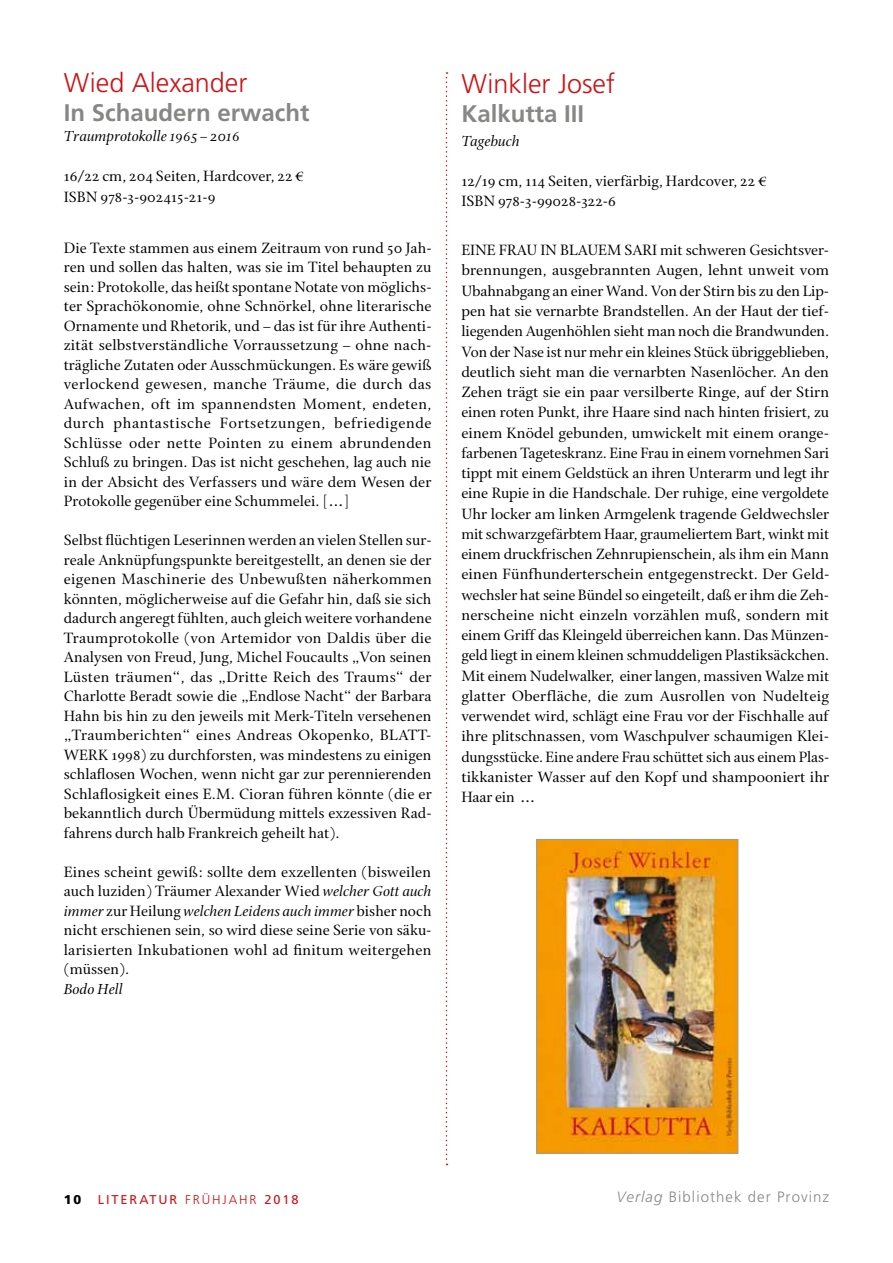
<style>
.page{position:relative;width:893px;height:1263px;background:#fff}
.page>*{position:absolute;margin:0;border:0;box-sizing:border-box;transform-origin:0 0}
.t1{font:300 27px "Frutiger";color:#cd1316}
.t2{font:700 24px "Frutiger";color:#878786}
.t3{font:15.75px/19.5px "Cycles Eleven";letter-spacing:-.005em;color:#000}
.t4{font:italic 15.75px "Cycles Eleven";color:#000}
.t5{font:300 15px "Frutiger";letter-spacing:.07em;color:#878786}
.t6{font:12.75px "Frutiger";letter-spacing:.15em;color:#cd1316}
.t7{font:900 12.75px "Frutiger";color:#000}
.s1{font-style:italic}
.s2{font-weight:300}
</style>
<div class="page">
<svg style="left:446px;top:72px;width:1px;height:1093px"></svg>
<img style="left:539px;top:841px;width:197px;height:310px">
<h1 class="t1" style="left:64px;top:68px;width:185px">Wied Alexander</h1>
<h2 class="t2" style="left:64px;top:98px;width:247px">In Schaudern erwacht</h2>
<p class="t4" style="left:64px;top:127px;width:178px">Traumprotokolle 1965 – 2016</p>
<p class="t3" style="left:64px;top:166px;width:242px;line-height:20.2px">16/22 cm, 204 Seiten, Hardcover, 22 ¤<br>ISBN 978-3-902415-21-9</p>
<p class="t3" style="left:64px;top:238px;width:369px;text-align:justify">Die Texte stammen aus einem Zeitraum von rund 50 Jah&shy;ren und sollen das halten, was sie im Titel behaupten zu sein: Protokolle, das heißt spontane Notate von möglichs&shy;ter Sprachökonomie, ohne Schnörkel, ohne literarische Ornamente und Rhetorik, und – das ist für ihre Authenti&shy;zität selbstverständliche Vorraussetzung – ohne nach&shy;trägliche Zutaten oder Ausschmückungen. Es wäre gewiß verlockend gewesen, manche Träume, die durch das -Aufwachen, oft im spannendsten Moment, endeten, durch phantastische Fortsetzungen, befriedigende Schlüsse oder nette Pointen zu einem abrundenden Schluß zu bringen. Das ist nicht geschehen, lag auch nie in der Absicht des Verfassers und wäre dem Wesen der Protokolle gegenüber eine Schummelei. […]</p>
<p class="t3" style="left:64px;top:530px;width:370px;text-align:justify">Selbst flüchtigen Leserinnen werden an vielen Stellen sur&shy;reale Anknüpfungspunkte bereitgestellt, an denen sie der eigenen Maschinerie des Unbewußten näherkommen könnten, möglicherweise auf die Gefahr hin, daß sie sich dadurch angeregt fühlten, auch gleich weitere vorhandene Traumprotokolle (von Artemidor von Daldis über die Analysen von Freud, Jung, Michel Foucaults „Von seinen Lüsten träumen“, das „Dritte Reich des Traums“ der Charlotte Beradt sowie die „Endlose Nacht“ der Barbara Hahn bis hin zu den jeweils mit Merk-Titeln versehenen „Traumberichten“ eines Andreas Okopenko, BLATT-WERK 1998) zu durchforsten, was mindestens zu einigen schlaflosen Wochen, wenn nicht gar zur perennierenden Schlaflosigkeit eines E.M. Cioran führen könnte (die er bekanntlich durch Übermüdung mittels exzessiven Rad&shy;fahrens durch halb Frankreich geheilt hat).</p>
<p class="t3" style="left:64px;top:862px;width:369px;text-align:justify">Eines scheint gewiß: sollte dem exzellenten (bisweilen auch luziden) Träumer Alexander Wied <span class="s1">welcher Gott auch immer</span> zur Heilung <span class="s1">welchen Leidens auch immer</span> bisher noch nicht erschienen sein, so wird diese seine Serie von säku&shy;larisierten Inkubationen wohl ad finitum weitergehen (müssen).</p>
<p class="t4" style="left:64px;top:980px;width:61px">Bodo Hell</p>
<h1 class="t1" style="left:461px;top:69px;width:155px">Winkler Josef</h1>
<h2 class="t2" style="left:461px;top:100px;width:124px">Kalkutta III</h2>
<p class="t4" style="left:461px;top:132px;width:60px">Tagebuch</p>
<p class="t3" style="left:461px;top:171px;width:307px;line-height:20.2px">12/19 cm, 114 Seiten, vierfärbig, Hardcover, 22 ¤<br>ISBN 978-3-99028-322-6</p>
<p class="t3" style="left:461px;top:240px;width:181px">EINE FRAU IN BLAUEM SARI</p>
<p class="t3" style="left:461px;top:240px;width:370px;line-height:20.2px;text-indent:199px">mit schweren Gesichtsver&shy;brennungen, ausgebrannten Augen, lehnt unweit vom Ubahnabgang an einer Wand. Von der Stirn bis zu den Lip&shy;pen hat sie vernarbte Brandstellen. An der Haut der tief&shy;liegenden Augenhöhlen sieht man noch die Brandwunden.<br>Von der Nase ist nur mehr ein kleines Stück übriggeblieben, deutlich sieht man die vernarbten Nasenlöcher. An den Zehen trägt sie ein paar versilberte Ringe, auf der Stirn einen roten Punkt, ihre Haare sind nach hinten frisiert, zu einem Knödel gebunden, umwickelt mit einem orange&shy;farbenen Tageteskranz. Eine Frau in einem vornehmen Sari tippt mit einem Geldstück an ihren Unterarm und legt ihr eine Rupie in die Handschale. Der ruhige, eine vergoldete Uhr locker am linken Armgelenk tragende Geldwechsler mit schwarzgefärbtem Haar, graumeliertem Bart, winkt mit einem druckfrischen Zehnrupienschein, als ihm ein Mann einen Fünfhunderterschein entgegenstreckt. Der Geld&shy;wechsler hat seine Bündel so eingeteilt, daß er ihm die Zeh&shy;nerscheine nicht einzeln vorzählen muß, sondern mit einem Griff das Kleingeld überreichen kann. Das Münzen&shy;geld liegt in einem kleinen schmuddeligen Plastiksäckchen.<br>Mit einem Nudelwalker, einer langen, massiven Walze mit glatter Oberfläche, die zum Ausrollen von Nudelteig verwendet wird, schlägt eine Frau vor der Fischhalle auf ihre plitschnassen, vom Waschpulver schaumigen Klei&shy;dungsstücke. Eine andere Frau schüttet sich aus einem Plas&shy;tikkanister Wasser auf den Kopf und shampooniert ihr Haar ein …</p>
<p class="t7" style="left:64px;top:1191px;width:19px">10</p>
<p class="t6" style="left:98px;top:1192px;width:124px">LITERATUR <span class="s2">Frühjah</span></p>
<p class="t6" style="left:250px;top:1192px;width:50px"><span class="s2">r</span> 2018</p>
<p class="t5" style="left:616px;top:1189px;width:214px"><span class="s1">Verlag</span> Bibliothek der Provinz</p>
</div>
